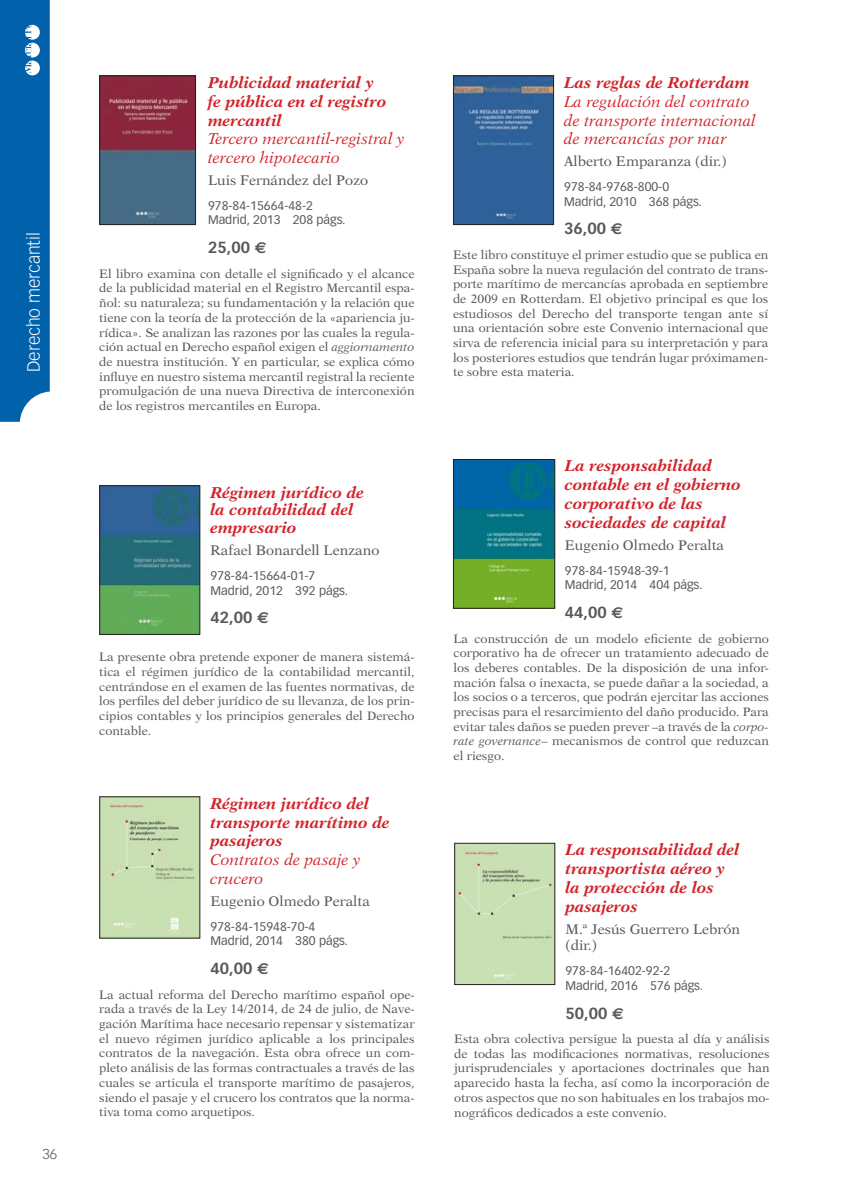
<style>
.page{position:relative;width:844px;height:1191px;background:#fff}
.page>*{position:absolute;margin:0;border:0;box-sizing:border-box;transform-origin:0 0}
.t1{font:300 17.5px "Vectora LH";color:#fff}
.titulo{font:italic 700 15.75px/18.9px "New Aster";color:#d1232a}
.subtitulo{font:italic 15.75px/18.9px "New Aster";color:#d1232a}
.precio{font:700 15.75px "Vectora LH";color:#57585a}
.autor{font:14px/16.8px "New Aster";color:#57585a}
.t2{font:300 14px "Vectora LH";color:#57585a}
.resumen{font:12.25px/14.7px "New Aster";color:#57585a;text-align:justify}
.datos{font:12.25px "Vectora LH";color:#57585a}
.ISBN{font:12.25px "Vectora LH";color:#57585a}
.s1{font-family:"Euro Sans"}
.s2{font-style:italic}
</style>
<div class="page">
<div style="left:0;top:0;width:50px;height:422px;background:#0161ab"></div>
<img style="left:456px;top:845px;width:97px;height:138px">
<div style="left:454px;top:843px;width:101px;height:142px;border:1px solid #231f20"></div>
<img style="left:455px;top:461px;width:98px;height:146px">
<div style="left:453px;top:459px;width:102px;height:150px;border:1px solid #231f20"></div>
<img style="left:455px;top:77px;width:97px;height:146px">
<div style="left:453px;top:75px;width:101px;height:150px;border:1px solid #231f20"></div>
<img style="left:101px;top:487px;width:97px;height:146px">
<div style="left:99px;top:485px;width:101px;height:150px;border:1px solid #231f20"></div>
<img style="left:101px;top:798px;width:97px;height:138px">
<div style="left:99px;top:796px;width:101px;height:142px;border:1px solid #231f20"></div>
<img style="left:101px;top:77px;width:93px;height:146px">
<div style="left:99px;top:75px;width:97px;height:150px;border:1px solid #231f20"></div>
<h1 class="t1" style="left:24px;top:372px;width:141px;rotate:-90deg">Derecho mercantil</h1>
<p class="t2" style="left:43px;top:1146px;width:16px">36</p>
<p class="titulo" style="left:208px;top:73px;width:180px">Publicidad material y fe pública en el registro mercantil</p>
<p class="subtitulo" style="left:208px;top:129px;width:198px">Tercero mercantil-registral y tercero hipotecario</p>
<p class="autor" style="left:208px;top:172px;width:161px">Luis Fernández del Pozo</p>
<p class="ISBN" style="left:208px;top:198px;width:106px">978-84-15664-48-2</p>
<p class="datos" style="left:208px;top:213px;width:139px">Madrid, 2013 208 págs.</p>
<p class="precio" style="left:208px;top:238px;width:60px">25,00 <span class="s1">e</span></p>
<p class="resumen" style="left:99px;top:266px;width:317px">El libro examina con detalle el significado y el alcance de la publicidad material en el Registro Mercantil espa&shy;ñol: su naturaleza; su fundamentación y la relación que tiene con la teoría de la protección de la «apariencia ju&shy;rídica». Se analizan las razones por las cuales la regula&shy;ción actual en Derecho español exigen el <span class="s2">aggiornamento </span>de nuestra institución. Y en particular, se explica cómo influye en nuestro sistema mercantil registral la reciente promulgación de una nueva Directiva de interconexión de los registros mercantiles en Europa.</p>
<p class="titulo" style="left:210px;top:483px;width:155px;line-height:18px">Régimen jurídico de la contabilidad del empresario</p>
<p class="autor" style="left:210px;top:542px;width:170px">Rafael Bonardell Lenzano</p>
<p class="ISBN" style="left:210px;top:568px;width:106px">978-84-15664-01-7</p>
<p class="datos" style="left:210px;top:583px;width:139px">Madrid, 2012 392 págs.</p>
<p class="precio" style="left:210px;top:608px;width:60px">42,00 <span class="s1">€</span></p>
<p class="resumen" style="left:99px;top:649px;width:317px">La presente obra pretende exponer de manera sistemá&shy;tica el régimen jurídico de la contabilidad mercantil, centrándose en el examen de las fuentes normativas, de los perfiles del deber jurídico de su llevanza, de los prin&shy;cipios contables y los principios generales del Derecho contable.</p>
<p class="titulo" style="left:210px;top:793px;width:181px">Régimen jurídico del transporte marítimo de pasajeros</p>
<p class="subtitulo" style="left:210px;top:850px;width:152px">Contratos de pasaje y crucero</p>
<p class="autor" style="left:210px;top:892px;width:161px">Eugenio Olmedo Peralta</p>
<p class="ISBN" style="left:210px;top:919px;width:106px">978-84-15948-70-4</p>
<p class="datos" style="left:210px;top:933px;width:139px">Madrid, 2014 380 págs.</p>
<p class="precio" style="left:210px;top:959px;width:60px">40,00 <span class="s1">€</span></p>
<p class="resumen" style="left:99px;top:987px;width:317px">La actual reforma del Derecho marítimo español ope&shy;rada a través de la Ley 14/2014, de 24 de julio, de Nave&shy;gación Marítima hace necesario repensar y sistematizar el nuevo régimen jurídico aplicable a los principales contratos de la navegación. Esta obra ofrece un com&shy;pleto análisis de las formas contractuales a través de las cuales se articula el transporte marítimo de pasajeros, siendo el pasaje y el crucero los contratos que la norma&shy;tiva toma como arquetipos.</p>
<p class="titulo" style="left:564px;top:73px;width:187px">Las reglas de Rotterdam</p>
<p class="subtitulo" style="left:564px;top:92px;width:193px">La regulación del contrato de transporte internacional de mercancías por mar</p>
<p class="autor" style="left:564px;top:153px;width:164px">Alberto Emparanza (dir.)</p>
<p class="ISBN" style="left:564px;top:179px;width:106px">978-84-9768-800-0</p>
<p class="datos" style="left:564px;top:194px;width:139px">Madrid, 2010 368 págs.</p>
<p class="precio" style="left:564px;top:219px;width:60px">36,00 <span class="s1">E</span></p>
<p class="resumen" style="left:453px;top:247px;width:317px">Este libro constituye el primer estudio que se publica en España sobre la nueva regulación del contrato de trans&shy;porte marítimo de mercancías aprobada en septiembre de 2009 en Rotterdam. El objetivo principal es que los estudiosos del Derecho del transporte tengan ante sí una orientación sobre este Convenio internacional que sirva de referencia inicial para su interpretación y para los posteriores estudios que tendrán lugar próximamen&shy;te sobre esta materia.</p>
<p class="titulo" style="left:564px;top:456px;width:177px">La responsabilidad contable en el gobierno corporativo de las sociedades de capital</p>
<p class="autor" style="left:564px;top:536px;width:161px">Eugenio Olmedo Peralta</p>
<p class="ISBN" style="left:564px;top:563px;width:106px">978-84-15948-39-1</p>
<p class="datos" style="left:564px;top:577px;width:139px">Madrid, 2014 404 págs.</p>
<p class="precio" style="left:564px;top:603px;width:60px">44,00 <span class="s1">€</span></p>
<p class="resumen" style="left:453px;top:631px;width:317px">La construcción de un modelo eficiente de gobierno corporativo ha de ofrecer un tratamiento adecuado de los deberes contables. De la disposición de una infor&shy;mación falsa o inexacta, se puede dañar a la sociedad, a los socios o a terceros, que podrán ejercitar las acciones precisas para el resarcimiento del daño producido. Para evitar tales daños se pueden prever –a través de la <span class="s2">corpo&shy;rate governance</span>– mecanismos de control que reduzcan el riesgo.</p>
<p class="titulo" style="left:565px;top:840px;width:175px">La responsabilidad del transportista aéreo y la protección de los pasajeros</p>
<p class="autor" style="left:565px;top:920px;width:176px">M.ª Jesús Guerrero Lebrón (dir.)</p>
<p class="ISBN" style="left:565px;top:963px;width:106px">978-84-16402-92-2</p>
<p class="datos" style="left:565px;top:978px;width:139px">Madrid, 2016 576 págs.</p>
<p class="precio" style="left:565px;top:1003px;width:60px">50,00 <span class="s1">E</span></p>
<p class="resumen" style="left:454px;top:1031px;width:317px">Esta obra colectiva persigue la puesta al día y análisis de todas las modificaciones normativas, resoluciones jurisprudenciales y aportaciones doctrinales que han aparecido hasta la fecha, así como la incorporación de otros aspectos que no son habituales en los trabajos mo&shy;nográficos dedicados a este convenio.</p>
</div>
